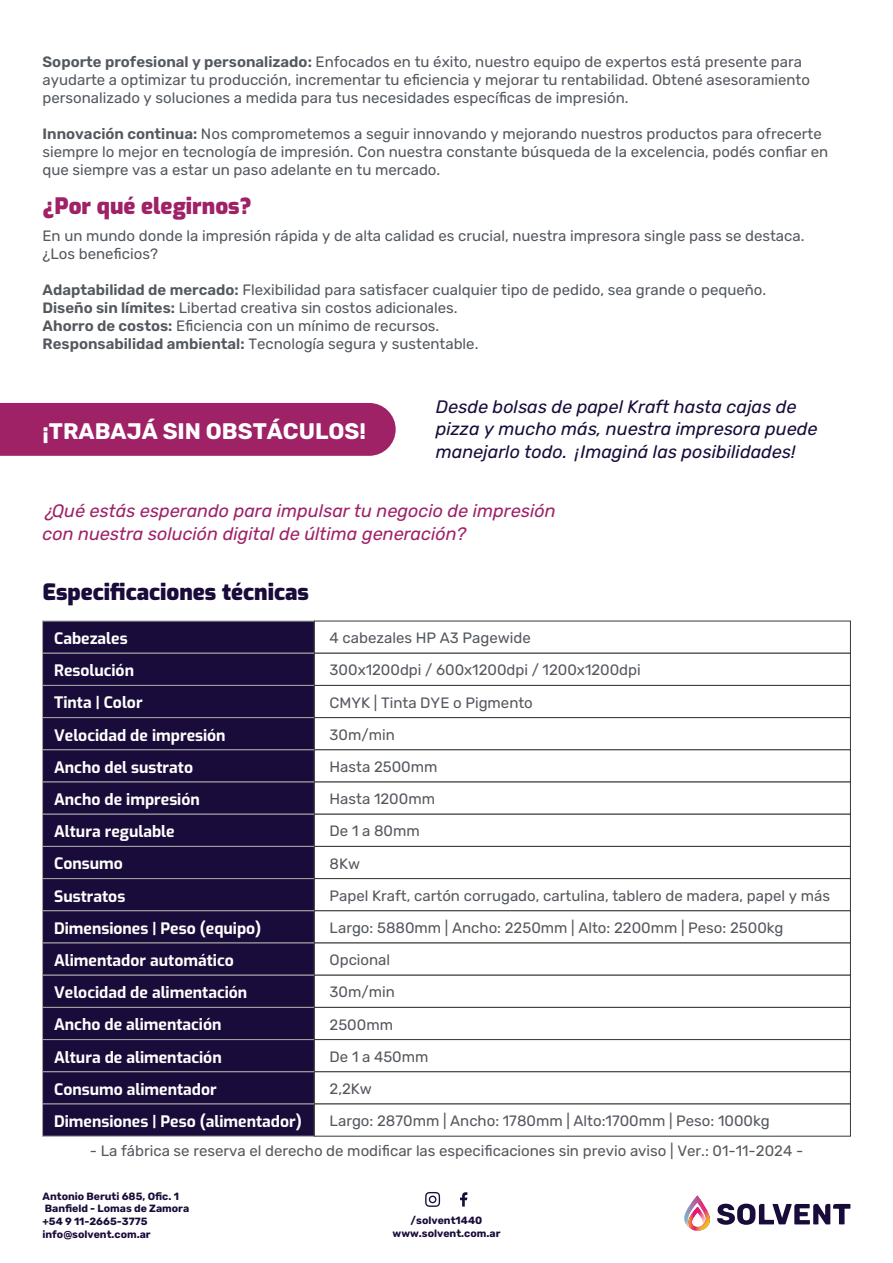
<style>
.page{position:relative;width:893px;height:1263px;background:#fff}
.page>*{position:absolute;margin:0;border:0;box-sizing:border-box;transform-origin:0 0}
.t1{font:900 22.5px "Exo";color:#190c3a}
.t2{font:700 22.5px "Rubik";color:#fff}
.t3{font:900 22.5px "Exo";color:#9f2267}
.t4{font:italic 18px/22.5px "Rubik";color:#190c3a}
.t5{font:italic 18px/22.5px "Rubik";color:#9f2267}
.t6{font:700 15.75px "Exo";color:#fff}
.t7{font:15px/18px "Rubik";color:#54595f}
.t8{font:700 10.5px/12.6px "Rubik";color:#190c3a}
.s1{font-weight:600}
</style>
<div class="page">
<div style="left:0;top:403px;width:396px;height:53px;background:#9f2267"></div>
<svg style="left:460px;top:1192px;width:7px;height:14px"></svg>
<svg style="left:425px;top:1192px;width:15px;height:15px"></svg>
<svg style="left:717px;top:1203px;width:133px;height:22px"></svg>
<svg style="left:684px;top:1195px;width:26px;height:36px"></svg>
<div style="left:42px;top:621px;width:273px;height:33px;background:#190c3a"></div>
<div style="left:314px;top:621px;width:537px;height:33px;background:#fff"></div>
<div style="left:42px;top:653px;width:273px;height:33px;background:#190c3a;border:1px solid #a5a5a5"></div>
<div style="left:314px;top:653px;width:537px;height:33px;background:#fff;border:1px solid #393939"></div>
<div style="left:42px;top:685px;width:273px;height:33px;background:#190c3a;border:1px solid #a5a5a5"></div>
<div style="left:314px;top:685px;width:537px;height:33px;background:#fff;border:1px solid #393939"></div>
<div style="left:42px;top:717px;width:273px;height:33px;background:#190c3a;border:1px solid #a5a5a5"></div>
<div style="left:314px;top:717px;width:537px;height:33px;background:#fff;border:1px solid #393939"></div>
<div style="left:42px;top:749px;width:273px;height:33px;background:#190c3a;border:1px solid #a5a5a5"></div>
<div style="left:314px;top:749px;width:537px;height:33px;background:#fff;border:1px solid #393939"></div>
<div style="left:42px;top:782px;width:273px;height:32px;background:#190c3a"></div>
<div style="left:314px;top:782px;width:537px;height:32px;background:#fff"></div>
<div style="left:42px;top:814px;width:273px;height:33px;background:#190c3a;border:1px solid #a5a5a5"></div>
<div style="left:314px;top:814px;width:537px;height:33px;background:#fff;border:1px solid #393939"></div>
<div style="left:42px;top:846px;width:273px;height:33px;background:#190c3a;border:1px solid #a5a5a5"></div>
<div style="left:314px;top:846px;width:537px;height:33px;background:#fff;border:1px solid #393939"></div>
<div style="left:42px;top:878px;width:273px;height:33px;background:#190c3a;border:1px solid #a5a5a5"></div>
<div style="left:314px;top:878px;width:537px;height:33px;background:#fff;border:1px solid #393939"></div>
<div style="left:42px;top:910px;width:273px;height:33px;background:#190c3a;border:1px solid #a5a5a5"></div>
<div style="left:314px;top:910px;width:537px;height:33px;background:#fff;border:1px solid #393939"></div>
<div style="left:42px;top:943px;width:273px;height:32px;background:#190c3a"></div>
<div style="left:314px;top:943px;width:537px;height:32px;background:#fff"></div>
<div style="left:42px;top:975px;width:273px;height:33px;background:#190c3a;border:1px solid #a5a5a5"></div>
<div style="left:314px;top:975px;width:537px;height:33px;background:#fff;border:1px solid #393939"></div>
<div style="left:42px;top:1007px;width:273px;height:33px;background:#190c3a;border:1px solid #a5a5a5"></div>
<div style="left:314px;top:1007px;width:537px;height:33px;background:#fff;border:1px solid #393939"></div>
<div style="left:42px;top:1039px;width:273px;height:33px;background:#190c3a;border:1px solid #a5a5a5"></div>
<div style="left:314px;top:1039px;width:537px;height:33px;background:#fff;border:1px solid #393939"></div>
<div style="left:42px;top:1071px;width:273px;height:33px;background:#190c3a;border:1px solid #a5a5a5"></div>
<div style="left:314px;top:1071px;width:537px;height:33px;background:#fff;border:1px solid #393939"></div>
<div style="left:42px;top:1103px;width:273px;height:33px;background:#190c3a;border:1px solid #a5a5a5"></div>
<div style="left:314px;top:1103px;width:537px;height:33px;background:#fff;border:1px solid #393939"></div>
<p class="t7" style="left:43px;top:53px;width:769px"><span class="s1">Soporte profesional y personalizado:</span> Enfocados en tu éxito, nuestro equipo de expertos está presente para ayudarte a optimizar tu producción, incrementar tu eficiencia y mejorar tu rentabilidad. Obtené asesoramiento personalizado y soluciones a medida para tus necesidades específicas de impresión.</p>
<p class="t7" style="left:43px;top:125px;width:787px"><span class="s1">Innovación continua:</span> Nos comprometemos a seguir innovando y mejorando nuestros productos para ofrecerte siempre lo mejor en tecnología de impresión. Con nuestra constante búsqueda de la excelencia, podés confiar en que siempre vas a estar un paso adelante en tu mercado.</p>
<h1 class="t3" style="left:43px;top:190px;width:211px">¿Por qué elegirnos?</h1>
<p class="t7" style="left:43px;top:227px;width:763px">En un mundo donde la impresión rápida y de alta calidad es crucial, nuestra impresora single pass se destaca. ¿Los beneficios?</p>
<p class="t7" style="left:43px;top:281px;width:725px"><span class="s1">Adaptabilidad de mercado:</span> Flexibilidad para satisfacer cualquier tipo de pedido, sea grande o pequeño.<br><span class="s1">Diseño sin límites:</span> Libertad creativa sin costos adicionales.<br><span class="s1">Ahorro de costos:</span> Eficiencia con un mínimo de recursos.<br><span class="s1">Responsabilidad ambiental:</span> Tecnología segura y sustentable.</p>
<h1 class="t2" style="left:43px;top:419px;width:325px">¡TRABAJÁ SIN OBSTÁCULOS!</h1>
<p class="t4" style="left:436px;top:396px;width:383px">Desde bolsas de papel Kraft hasta cajas de pizza y mucho más, nuestra impresora puede manejarlo todo. ¡ Imaginá las posibilidades!</p>
<p class="t5" style="left:43px;top:500px;width:515px">¿Qué estás esperando para impulsar tu negocio de impresión con nuestra solución digital de última generación?</p>
<h1 class="t1" style="left:43px;top:576px;width:268px">Especificaciones técnicas</h1>
<p class="t6" style="left:54px;top:627px;width:75px">Cabezales</p>
<p class="t7" style="left:330px;top:629px;width:203px">4 cabezales HP A3 Pagewide</p>
<p class="t6" style="left:54px;top:659px;width:81px">Resolución</p>
<p class="t7" style="left:330px;top:662px;width:313px">300x1200dpi / 600x1200dpi / 1200x1200dpi</p>
<p class="t6" style="left:54px;top:691px;width:90px">Tinta | Color</p>
<p class="t7" style="left:330px;top:694px;width:205px">CMYK | Tinta DYE o Pigmento</p>
<p class="t6" style="left:54px;top:723px;width:173px">Velocidad de impresión</p>
<p class="t7" style="left:330px;top:726px;width:67px">30m/min</p>
<p class="t6" style="left:54px;top:756px;width:140px">Ancho del sustrato</p>
<p class="t7" style="left:330px;top:758px;width:109px">Hasta 2500mm</p>
<p class="t6" style="left:54px;top:788px;width:147px">Ancho de impresión</p>
<p class="t7" style="left:330px;top:790px;width:107px">Hasta 1200mm</p>
<p class="t6" style="left:54px;top:820px;width:122px">Altura regulable</p>
<p class="t7" style="left:330px;top:823px;width:92px">De 1 a 80mm</p>
<p class="t6" style="left:54px;top:852px;width:70px">Consumo</p>
<p class="t7" style="left:330px;top:855px;width:32px">8Kw</p>
<p class="t6" style="left:54px;top:884px;width:73px">Sustratos</p>
<p class="t7" style="left:330px;top:887px;width:502px">Papel Kraft, cartón corrugado, cartulina, tablero de madera, papel y más</p>
<p class="t6" style="left:54px;top:917px;width:209px">Dimensiones | Peso (equipo)</p>
<p class="t7" style="left:330px;top:919px;width:455px">Largo: 5880mm | Ancho: 2250mm | Alto: 2200mm | Peso: 2500kg</p>
<p class="t6" style="left:54px;top:949px;width:181px">Alimentador automático</p>
<p class="t7" style="left:330px;top:951px;width:62px">Opcional</p>
<p class="t6" style="left:54px;top:981px;width:195px">Velocidad de alimentación</p>
<p class="t7" style="left:330px;top:983px;width:67px">30m/min</p>
<p class="t6" style="left:54px;top:1013px;width:169px">Ancho de alimentación</p>
<p class="t7" style="left:330px;top:1016px;width:65px">2500mm</p>
<p class="t6" style="left:54px;top:1045px;width:169px">Altura de alimentación</p>
<p class="t7" style="left:330px;top:1048px;width:100px">De 1 a 450mm</p>
<p class="t6" style="left:54px;top:1078px;width:164px">Consumo alimentador</p>
<p class="t7" style="left:330px;top:1080px;width:44px">2,2Kw</p>
<p class="t6" style="left:54px;top:1110px;width:249px">Dimensiones | Peso (alimentador)</p>
<p class="t7" style="left:330px;top:1112px;width:442px">Largo: 2870mm | Ancho: 1780mm | Alto:1700mm | Peso: 1000kg</p>
<p class="t7" style="left:90px;top:1142px;width:715px">- La fábrica se reserva el derecho de modificar las especificaciones sin previo aviso | Ver.: 01-11-2024 -</p>
<p class="t8" style="left:43px;top:1190px;width:148px">Antonio Beruti 685, Ofic. 1<br>Banfield - Lomas de Zamora +54 9 11-2665-3775 info@solvent.com.ar</p>
<p class="t8" style="left:393px;top:1214px;width:109px;text-align:center">/solvent1440 www.solvent.com.ar</p>
</div>
